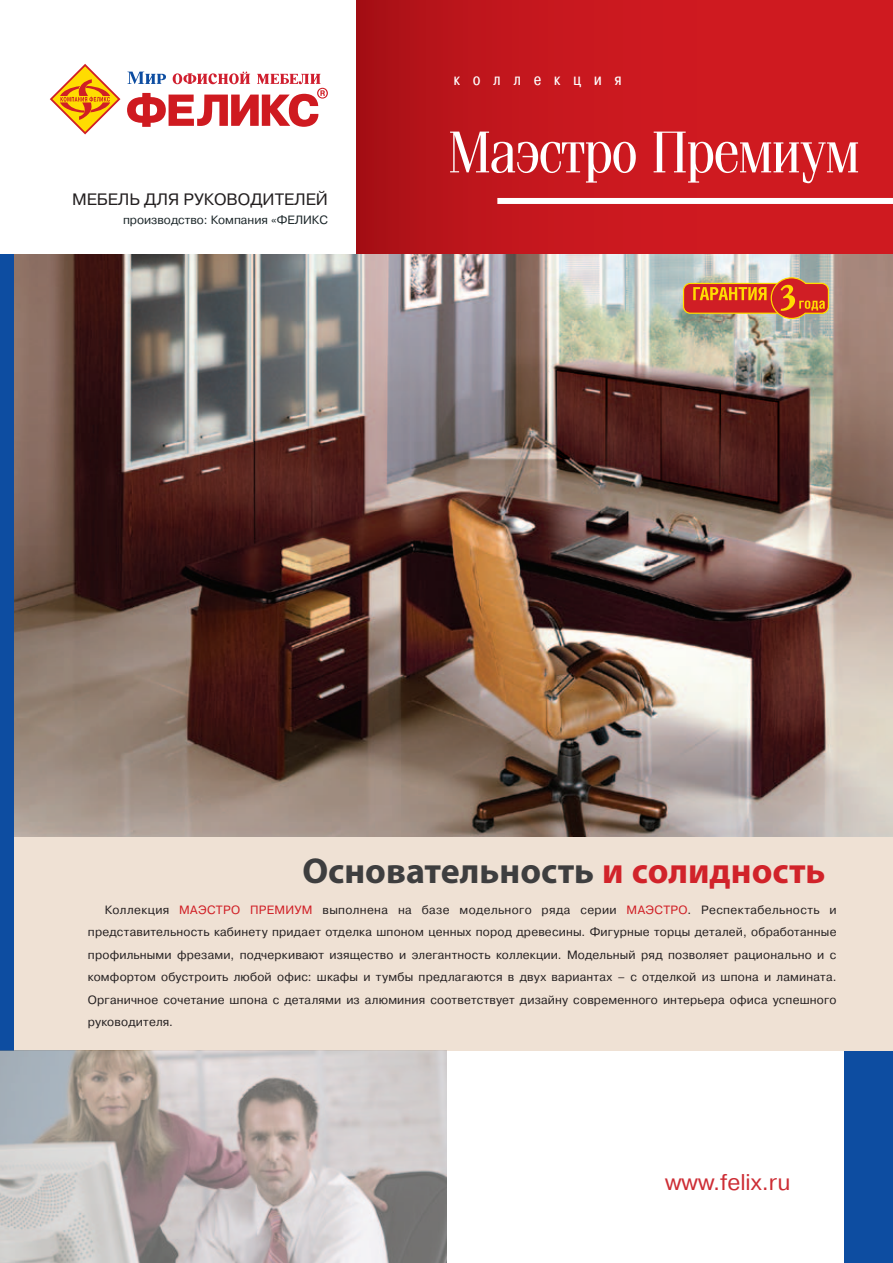
<style>
.page{position:relative;width:893px;height:1263px;background:#fff}
.page>*{position:absolute;margin:0;border:0;box-sizing:border-box;transform-origin:0 0}
.t1{font:60px "Simeiz";color:#fff}
.t2{font:700 36px "Myriad Pro";color:#3e3e3f}
.t3{font:22.8px "Pragmatica C";color:#cd2d35}
.t4{font:16.5px "Pragmatica C";color:#231f20}
.t5{font:16.5px "Pragmatica Cond C";letter-spacing:.8em;color:#fff}
.t6{font:12px/22.5px "Pragmatica C";letter-spacing:.015em;color:#231f20;text-align:justify}
.t7{font:12px "Pragmatica C";color:#1a2528}
.s1{color:#d1232a}
.s2{color:#d01e25}
</style>
<div class="page">
<div style="left:844px;top:947px;width:49px;height:316px;background:#0d4da1"></div>
<div style="left:356px;top:0;width:537px;height:254px;background:linear-gradient(to right,#b31319,#d81c23)"></div>
<div style="left:497px;top:198px;width:396px;height:6px;background:#fff"></div>
<div style="left:13px;top:740px;width:880px;height:310px;background:#efe1d4"></div>
<svg style="left:50px;top:64px;width:70px;height:70px"></svg>
<svg style="left:127px;top:72px;width:201px;height:55px"></svg>
<img style="left:14px;top:254px;width:879px;height:583px">
<div style="left:0;top:254px;width:13px;height:796px;background:#0d4da1"></div>
<div style="left:683px;top:283px;width:145px;height:30px;background:#d01e25;border-radius:7px"></div>
<svg style="left:693px;top:277px;width:136px;height:42px"></svg>
<img style="left:0;top:1050px;width:446px;height:213px">
<h3 class="t5" style="left:454px;top:70px;width:169px">коллекция</h3>
<h3 class="t4" style="left:72px;top:190px;width:257px">МЕБЕЛЬ ДЛЯ РУКОВОДИТЕЛЕЙ</h3>
<p class="t7" style="left:123px;top:213px;width:206px">производство: Компания «ФЕЛИКС</p>
<h1 class="t1" style="left:449px;top:122px;width:412px">Маэстро Премиум</h1>
<h2 class="t2" style="left:302px;top:847px;width:525px">Основательность <span class="s1">и солидность</span></h2>
<p class="t6" style="left:88px;top:898px;width:750px;text-indent:17px">Коллекция <span class="s2">МАЭСТРО ПРЕМИУМ</span> выполнена на базе модельного ряда серии <span class="s2">МАЭСТРО</span>. Респектабельность и представительность кабинету придает отделка шпоном ценных пород древесины. Фигурные торцы деталей, обработанные профильными фрезами, подчеркивают изящество и элегантность коллекции. Модельный ряд позволяет рационально и с комфортом обустроить любой офис: шкафы и тумбы предлагаются в двух вариантах – с отделкой из шпона и ламината.<br>Органичное сочетание шпона с деталями из алюминия соответствует дизайну современного интерьера офиса успешного руководителя.</p>
<h3 class="t3" style="left:665px;top:1169px;width:127px">www.felix.ru</h3>
</div>
